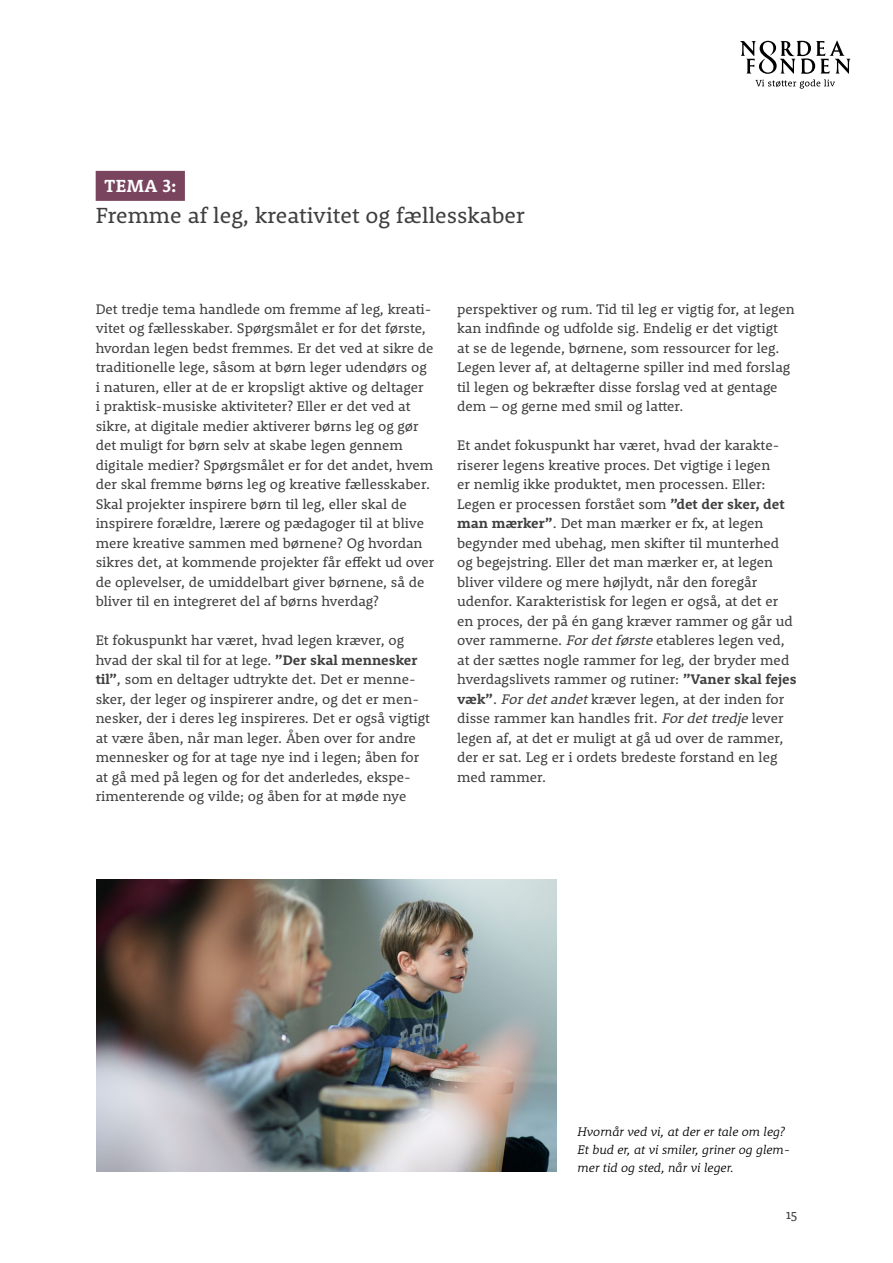
<style>
.page{position:relative;width:893px;height:1263px;background:#fff}
.page>*{position:absolute;margin:0;border:0;box-sizing:border-box;transform-origin:0 0}
.Rubrik{font:22.5px "Rooney";color:#3f3f3f}
.Rubrik-2{font:700 18px "Rooney";color:#fff}
.Brød{font:14.25px/19.5px "Rooney";color:#3f3f3f}
.t1{font:13.5px "Rooney";color:#3f3f3f}
.Billedtekst_forkant{font:italic 300 12.75px/18px "Rooney";color:#000}
.s1{font-weight:700}
.s2{font-style:italic}
</style>
<div class="page">
<svg style="left:740px;top:40px;width:110px;height:49px"></svg>
<img style="left:96px;top:879px;width:460px;height:293px">
<div style="left:96px;top:171px;width:89px;height:30px;background:#79445e"></div>
<p class="Rubrik-2" style="left:104px;top:174px;width:74px">TEMA 3:</p>
<p class="Rubrik" style="left:96px;top:201px;width:431px">Fremme af leg, kreativitet og fællesskaber</p>
<p class="Brød" style="left:96px;top:299px;width:340px">Det tredje tema handlede om fremme af leg, kreati&shy;vitet og fællesskaber. Spørgsmålet er for det første, hvordan legen bedst fremmes. Er det ved at sikre de traditionelle lege, såsom at børn leger udendørs og i naturen, eller at de er kropsligt aktive og deltager<br>i praktisk-musiske aktiviteter? Eller er det ved at sikre, at digitale medier aktiverer børns leg og gør det muligt for børn selv at skabe legen gennem digitale medier? Spørgsmålet er for det andet, hvem der skal fremme børns leg og kreative fællesskaber.<br>Skal projekter inspirere børn til leg, eller skal de inspirere forældre, lærere og pædagoger til at blive mere kreative sammen med børnene? Og hvordan sikres det, at kommende projekter får effekt ud over de oplevelser, de umiddelbart giver børnene, så de bliver til en integreret del af børns hverdag?</p>
<p class="Brød" style="left:96px;top:630px;width:336px">Et fokuspunkt har været, hvad legen kræver, og hvad der skal til for at lege. <span class="s1">”Der skal mennesker til”</span>, som en deltager udtrykte det. Det er menne&shy;sker, der leger og inspirerer andre, og det er men&shy;nesker, der i deres leg inspireres. Det er også vigtigt at være åben, når man leger. Åben over for andre mennesker og for at tage nye ind i legen; åben for at gå med på legen og for det anderledes, ekspe&shy;rimenterende og vilde; og åben for at møde nye</p>
<p class="Brød" style="left:457px;top:299px;width:339px">perspektiver og rum. Tid til leg er vigtig for, at legen kan indfinde og udfolde sig. Endelig er det vigtigt<br>at se de legende, børnene, som ressourcer for leg.<br>Legen lever af, at deltagerne spiller ind med forslag til legen og bekræfter disse forslag ved at gentage dem – og gerne med smil og latter.</p>
<p class="Brød" style="left:457px;top:435px;width:341px">Et andet fokuspunkt har været, hvad der karakte&shy;riserer legens kreative proces. Det vigtige i legen<br>er nemlig ikke produktet, men processen. Eller:<br>Legen er processen forstået som <span class="s1">”det der sker, det man mærker”</span>. Det man mærker er fx, at legen begynder med ubehag, men skifter til munterhed og begejstring. Eller det man mærker er, at legen bliver vildere og mere højlydt, når den foregår udenfor. Karakteristisk for legen er også, at det er en proces, der på én gang kræver rammer og går ud over rammerne. <span class="s2">Fordetførste</span> etableres legen ved, at der sættes nogle rammer for leg, der bryder med hverdagslivets rammer og rutiner: <span class="s1">”Vaner skal fejes væk”</span>. <span class="s2">Fordetandet</span>kræver legen, at der inden for disse rammer kan handles frit. <span class="s2">Fordettredje</span> lever legen af, at det er muligt at gå ud over de rammer, der er sat. Leg er i ordets bredeste forstand en leg med rammer.</p>
<p class="Billedtekst_forkant" style="left:578px;top:1122px;width:214px">Hvornår ved vi, at der er tale om leg?<br>Et bud er, at vi smiler, griner og glem&shy;mer tid og sted, når vi leger.</p>
<p class="t1" style="left:786px;top:1206px;width:13px">15</p>
</div>
